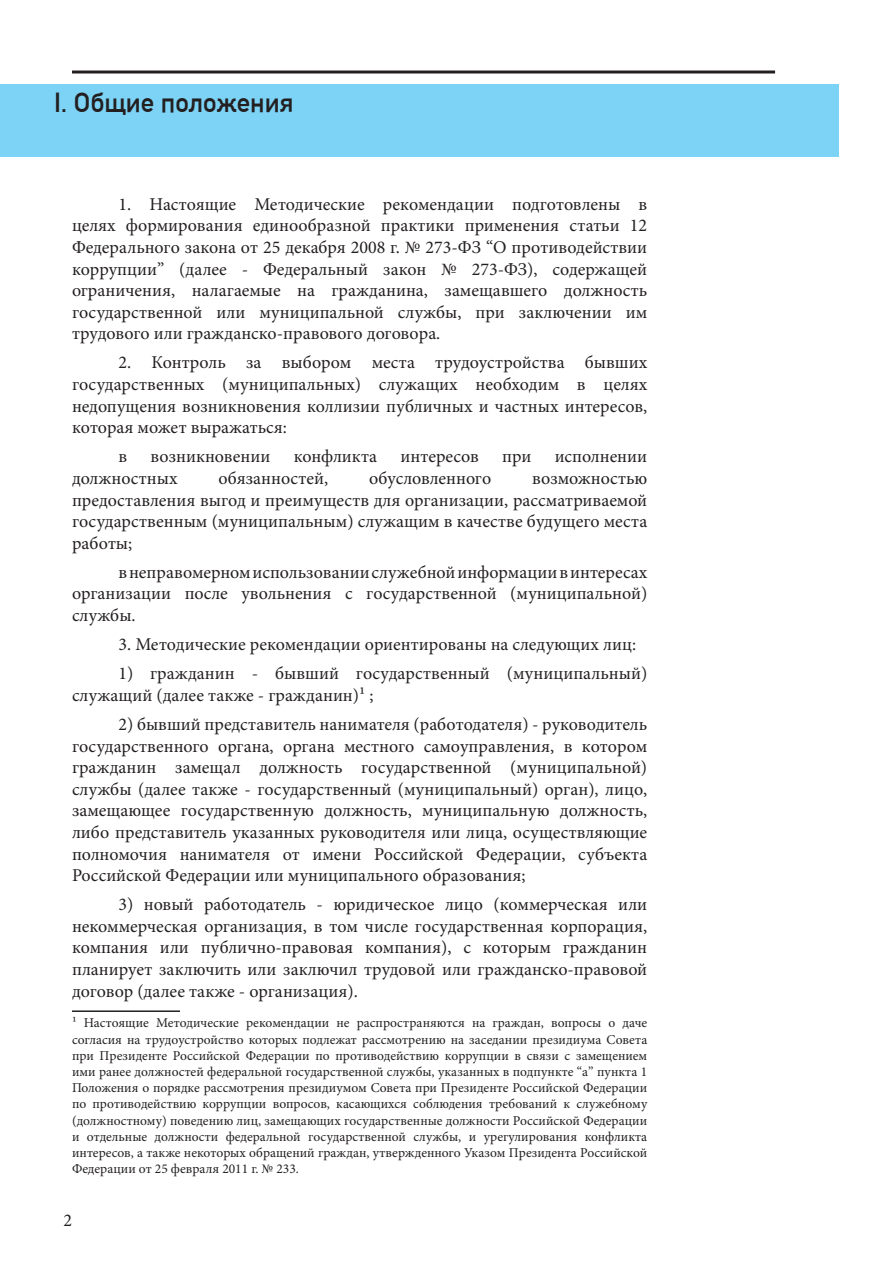
<style>
.page{position:relative;width:893px;height:1263px;background:#fff}
.page>*{position:absolute;margin:0;border:0;box-sizing:border-box;transform-origin:0 0}
.t1{font:700 27px "DIN Alternate";color:#231f20}
.t2{font:18px/21.6px "Minion Pro";color:#231f20;text-align:justify}
.t3{font:13.5px/16.2px "Minion Pro";color:#231f20;text-align:justify}
</style>
<div class="page">
<div style="left:0;top:84px;width:839px;height:73px;background:#7cd3f6"></div>
<hr style="left:72px;top:71px;width:703px;height:3px;background:#231f20">
<hr style="left:72px;top:1010px;width:108px;height:2px;background:#231f20">
<p class="t1" style="left:54px;top:82px;width:241px">I. Общие положения</p>
<p class="t2" style="left:72px;top:193px;width:577px;text-indent:46px">1. Настоящие Методические рекомендации подготовлены в целях формирования единообразной практики применения статьи 12<br>Федерального закона от 25 декабря 2008 г. № 273-ФЗ “О противодействии коррупции” (далее - Федеральный закон № 273-ФЗ), содержащей ограничения, налагаемые на гражданина, замещавшего должность государственной или муниципальной службы, при заключении им трудового или гражданско-правового договора.</p>
<p class="t2" style="left:72px;top:352px;width:577px;text-indent:46px">2. Контроль за выбором места трудоустройства бывших государственных (муниципальных) служащих необходим в целях недопущения возникновения коллизии публичных и частных интересов, которая может выражаться:</p>
<p class="t2" style="left:118px;top:446px;width:10px">в</p>
<p class="t2" style="left:151px;top:446px;width:121px">возникновении</p>
<p class="t2" style="left:294px;top:446px;width:85px">конфликта</p>
<p class="t2" style="left:400px;top:446px;width:80px">интересов</p>
<p class="t2" style="left:502px;top:446px;width:31px">при</p>
<p class="t2" style="left:555px;top:446px;width:94px">исполнении</p>
<p class="t2" style="left:72px;top:467px;width:107px">должностных</p>
<p class="t2" style="left:218px;top:467px;width:111px">обязанностей,</p>
<p class="t2" style="left:369px;top:467px;width:124px">обусловленного</p>
<p class="t2" style="left:72px;top:467px;width:577px;text-indent:460px">возможностью предоставления выгод и преимуществ для организации, рассматриваемой государственным (муниципальным) служащим в качестве будущего места работы;</p>
<p class="t2" style="left:72px;top:561px;width:577px;text-indent:46px">в неправомерном использовании служебной информации в интересах организации после увольнения с государственной (муниципальной) службы.</p>
<p class="t2" style="left:118px;top:634px;width:519px">3. Методические рекомендации ориентированы на следующих лиц:</p>
<p class="t2" style="left:72px;top:663px;width:577px;text-indent:46px">1) гражданин - бывший государственный (муниципальный) служащий (далее также - гражданин)1 ; <sup>3</sup></p>
<p class="t2" style="left:72px;top:713px;width:577px;text-indent:46px">2) бывший представитель нанимателя (работодателя) - руководитель государственного органа, органа местного самоуправления, в котором гражданин замещал должность государственной (муниципальной) службы (далее также - государственный (муниципальный) орган), лицо, замещающее государственную должность, муниципальную должность, либо представитель указанных руководителя или лица, осуществляющие полномочия нанимателя от имени Российской Федерации, субъекта Российской Федерации или муниципального образования;</p>
<p class="t2" style="left:72px;top:894px;width:577px;text-indent:46px">3) новый работодатель - юридическое лицо (коммерческая или некоммерческая организация, в том числе государственная корпорация, компания или публично-правовая компания), с которым гражданин планирует заключить или заключил трудовой или гражданско-правовой договор (далее также - организация).</p>
<p class="t3" style="left:72px;top:1015px;width:577px">1 Настоящие Методические рекомендации не распространяются на граждан, вопросы о даче согласия на трудоустройство которых подлежат рассмотрению на заседании президиума Совета при Президенте Российской Федерации по противодействию коррупции в связи с замещением ими ранее должностей федеральной государственной службы, указанных в подпункте “а” пункта 1<br>Положения о порядке рассмотрения президиумом Совета при Президенте Российской Федерации по противодействию коррупции вопросов, касающихся соблюдения требований к служебному (должностному) поведению лиц, замещающих государственные должности Российской Федерации и отдельные должности федеральной государственной службы, и урегулирования конфликта интересов, а также некоторых обращений граждан, утвержденного Указом Президента Российской Федерации от 25 февраля 2011 г. № 233.</p>
<p class="t2" style="left:63px;top:1209px;width:10px">2</p>
</div>
